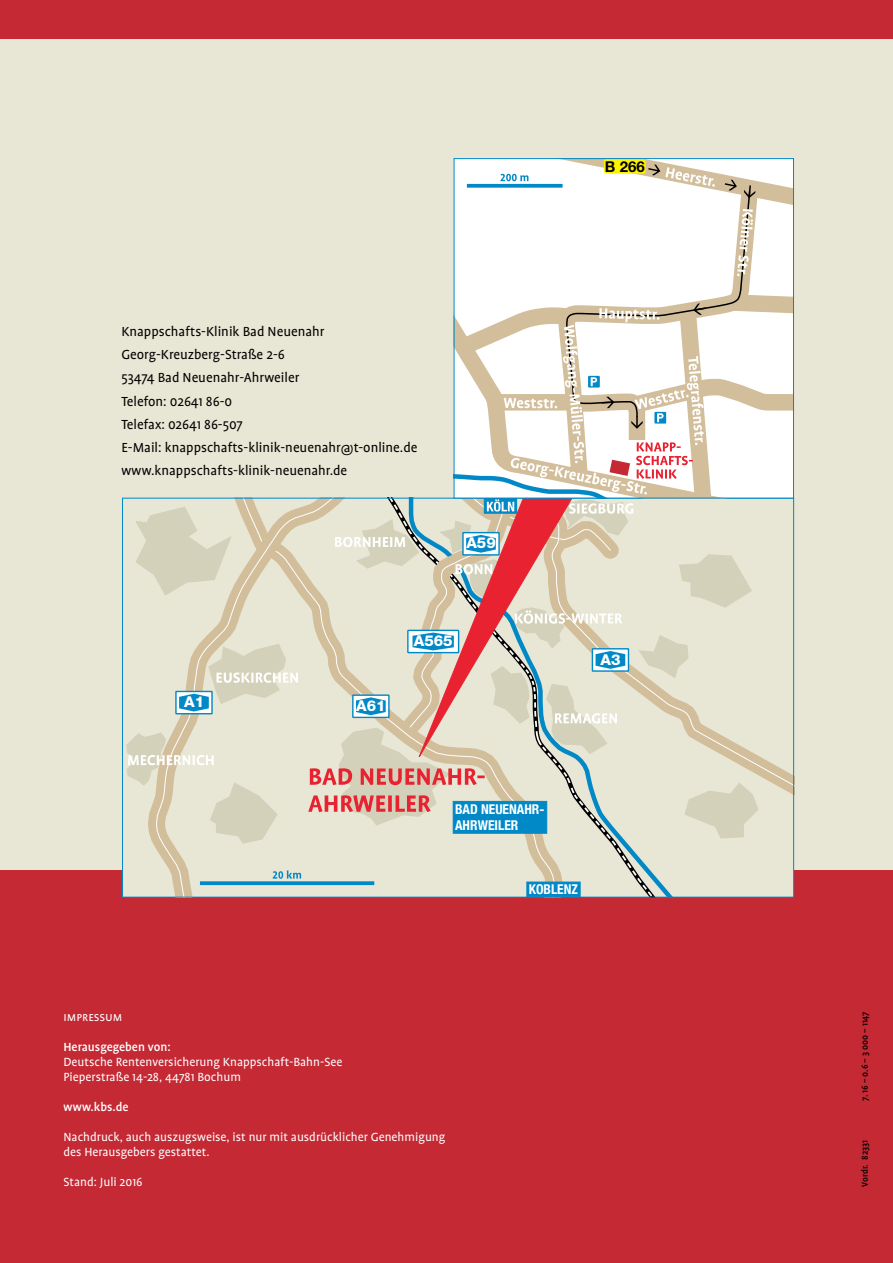
<style>
.page{position:relative;width:893px;height:1263px;background:#fff}
.page>*{position:absolute;margin:0;border:0;box-sizing:border-box;transform-origin:0 0}
.t1{font:15px/23.2px "Profile";color:#000}
.t2{font:800 15px "Helvetica Neue";color:#fff}
.t3{font:700 15px "Helvetica Neue";color:#000}
.t4{font:13.5px/15px "Profile";color:#fff}
.t5{font:700 condensed 13.5px/16.2px "Helvetica Neue";color:#fff}
.t6{font:500 13.5px "Profile";color:#fff}
.t7{font:13.5px "Profile SC";color:#fff}
.t8{font:500 9.75px "Profile";color:#000}
</style>
<div class="page">
<div style="left:0;top:15px;width:893px;height:857px;background:#e8e6d4"></div>
<div style="left:0;top:871px;width:893px;height:392px;background:#c42934"></div>
<div style="left:0;top:0;width:893px;height:38px;background:#c42934"></div>
<svg style="left:139px;top:844px;width:17px;height:51px"></svg>
<svg style="left:156px;top:500px;width:152px;height:395px"></svg>
<div style="left:176px;top:691px;width:36px;height:23px;background:#fff"></div>
<div style="left:175px;top:691px;width:38px;height:23px;border:1px solid #0088c7"></div>
<svg style="left:135px;top:507px;width:96px;height:88px"></svg>
<svg style="left:126px;top:733px;width:151px;height:111px"></svg>
<svg style="left:179px;top:644px;width:119px;height:67px"></svg>
<svg style="left:273px;top:870px;width:28px;height:9px"></svg>
<svg style="left:308px;top:158px;width:486px;height:739px"></svg>
<div style="left:454px;top:158px;width:340px;height:340px;border:1px solid #0088c7"></div>
<p class="t3" style="left:605px;top:157px;width:41px">B 266</p>
<p class="t1" style="left:121px;top:320px;width:298px">Knappschafts-Klinik Bad Neuenahr Georg-Kreuzberg-Straße 2-6<br>53474 Bad Neuenahr-Ahrweiler<br>Telefon: 02641 86-0<br>Telefax: 02641 86-507<br>E-Mail: knappschafts-klinik-neuenahr@t-online.de www.knappschafts-klinik-neuenahr.de</p>
<p class="t2" style="left:466px;top:534px;width:31px">A59</p>
<p class="t2" style="left:184px;top:693px;width:22px">A1</p>
<p class="t2" style="left:356px;top:697px;width:31px">A61</p>
<p class="t2" style="left:414px;top:632px;width:40px">A565</p>
<p class="t2" style="left:601px;top:650px;width:22px">A3</p>
<p class="t5" style="left:455px;top:800px;width:91px">BAD NEUENAHR-<br>AHRWEILER</p>
<p class="t5" style="left:529px;top:880px;width:51px">KOBLENZ</p>
<p class="t7" style="left:63px;top:1010px;width:60px">impressum</p>
<p class="t6" style="left:63px;top:1040px;width:109px">Herausgegeben von:</p>
<p class="t4" style="left:63px;top:1055px;width:281px">Deutsche Rentenversicherung Knappschaft-Bahn-See<br>Pieperstraße 14-28, 44781 Bochum</p>
<p class="t6" style="left:63px;top:1100px;width:67px">www.kbs.de</p>
<p class="t4" style="left:63px;top:1130px;width:384px">Nachdruck, auch auszugsweise, ist nur mit ausdrücklicher Genehmigung des Herausgebers gestattet.</p>
<p class="t4" style="left:63px;top:1175px;width:81px">Stand: Juli 2016</p>
<p class="t8" style="left:860px;top:1101px;width:91px;rotate:-90deg">7. 16 – 0.6 – 3 000 – 1147</p>
<p class="t8" style="left:860px;top:1187px;width:48px;rotate:-90deg">Vordr. 82331</p>
</div>
